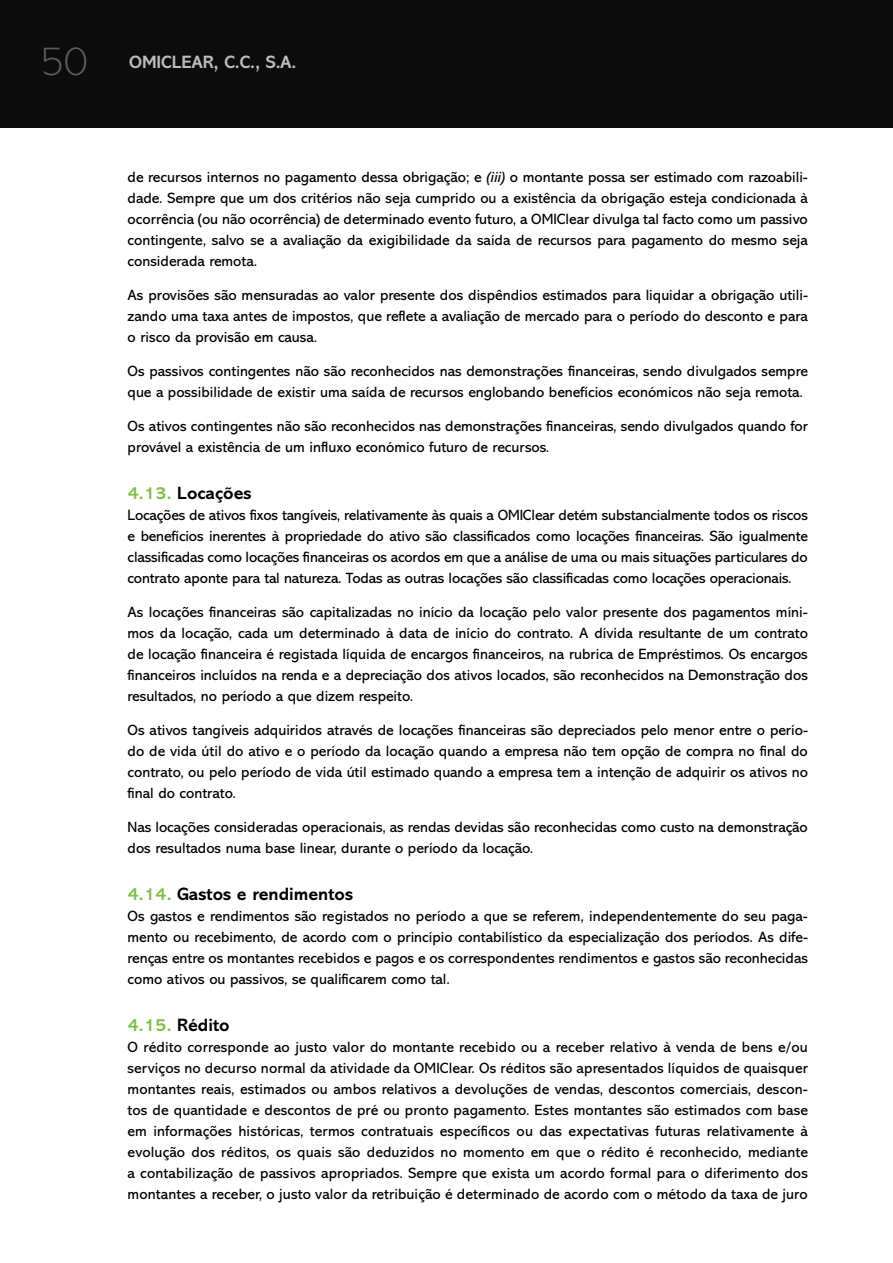
<style>
.page{position:relative;width:893px;height:1263px;background:#fff}
.page>*{position:absolute;margin:0;border:0;box-sizing:border-box;transform-origin:0 0}
.t1{font:200 42px "Abadi";color:#5c5d60}
.t2{font:700 18px "Abadi";color:#000}
.t3{font:700 18px "Abadi";color:#babcbe}
.t4{font:15px/21px "Abadi";color:#000;text-align:justify}
.s1{font-style:italic}
.s2{color:#7dc242}
</style>
<div class="page">
<div style="left:0;top:0;width:893px;height:128px;background:#0d0c0d"></div>
<h1 class="t1" style="left:41px;top:39px;width:49px">50</h1>
<p class="t3" style="left:129px;top:52px;width:169px">OMIClear, C.C., S.A.</p>
<p class="t4" style="left:128px;top:166px;width:682px">de recursos internos no pagamento dessa obrigação; e <span class="s1">(iii)</span> o montante possa ser estimado com razoabili&shy;dade. Sempre que um dos critérios não seja cumprido ou a existência da obrigação esteja condicionada à ocorrência (ou não ocorrência) de determinado evento futuro, a OMIClear divulga tal facto como um passivo contingente, salvo se a avaliação da exigibilidade da saída de recursos para pagamento do mesmo seja considerada remota.</p>
<p class="t4" style="left:128px;top:285px;width:682px">As provisões são mensuradas ao valor presente dos dispêndios estimados para liquidar a obrigação utili&shy;zando uma taxa antes de impostos, que reflete a avaliação de mercado para o período do desconto e para o risco da provisão em causa.</p>
<p class="t4" style="left:128px;top:361px;width:682px">Os passivos contingentes não são reconhecidos nas demonstrações financeiras, sendo divulgados sempre que a possibilidade de existir uma saída de recursos englobando benefícios económicos não seja remota.</p>
<p class="t4" style="left:128px;top:415px;width:682px">Os ativos contingentes não são reconhecidos nas demonstrações financeiras, sendo divulgados quando for provável a existência de um influxo económico futuro de recursos.</p>
<p class="t2" style="left:128px;top:482px;width:125px"><span class="s2">4.13.</span> Locações</p>
<p class="t4" style="left:128px;top:504px;width:682px">Locações de ativos fixos tangíveis, relativamente às quais a OMIClear detém substancialmente todos os riscos e benefícios inerentes à propriedade do ativo são classificados como locações financeiras. São igualmente classificadas como locações financeiras os acordos em que a análise de uma ou mais situações particulares do contrato aponte para tal natureza. Todas as outras locações são classificadas como locações operacionais.</p>
<p class="t4" style="left:128px;top:601px;width:682px">As locações financeiras são capitalizadas no início da locação pelo valor presente dos pagamentos míni&shy;mos da locação, cada um determinado à data de início do contrato. A dívida resultante de um contrato de locação financeira é registada líquida de encargos financeiros, na rubrica de Empréstimos. Os encargos financeiros incluídos na renda e a depreciação dos ativos locados, são reconhecidos na Demonstração dos resultados, no período a que dizem respeito.</p>
<p class="t4" style="left:128px;top:719px;width:682px">Os ativos tangíveis adquiridos através de locações financeiras são depreciados pelo menor entre o perío&shy;do de vida útil do ativo e o período da locação quando a empresa não tem opção de compra no final do contrato, ou pelo período de vida útil estimado quando a empresa tem a intenção de adquirir os ativos no final do contrato.</p>
<p class="t4" style="left:128px;top:817px;width:682px">Nas locações consideradas operacionais, as rendas devidas são reconhecidas como custo na demonstração dos resultados numa base linear, durante o período da locação.</p>
<p class="t2" style="left:128px;top:883px;width:227px"><span class="s2">4.14.</span> Gastos e rendimentos</p>
<p class="t4" style="left:128px;top:905px;width:682px">Os gastos e rendimentos são registados no período a que se referem, independentemente do seu paga&shy;mento ou recebimento, de acordo com o princípio contabilístico da especialização dos períodos. As dife&shy;renças entre os montantes recebidos e pagos e os correspondentes rendimentos e gastos são reconhecidas como ativos ou passivos, se qualificarem como tal.</p>
<p class="t2" style="left:128px;top:1014px;width:104px"><span class="s2">4.15.</span> Rédito</p>
<p class="t4" style="left:128px;top:1036px;width:682px">O rédito corresponde ao justo valor do montante recebido ou a receber relativo à venda de bens e/ou serviços no decurso normal da atividade da OMIClear. Os réditos são apresentados líquidos de quaisquer montantes reais, estimados ou ambos relativos a devoluções de vendas, descontos comerciais, descon&shy;tos de quantidade e descontos de pré ou pronto pagamento. Estes montantes são estimados com base em informações históricas, termos contratuais específicos ou das expectativas futuras relativamente à evolução dos réditos, os quais são deduzidos no momento em que o rédito é reconhecido, mediante a contabilização de passivos apropriados. Sempre que exista um acordo formal para o diferimento dos montantes a receber, o justo valor da retribuição é determinado de acordo com o método da taxa de juro</p>
</div>
